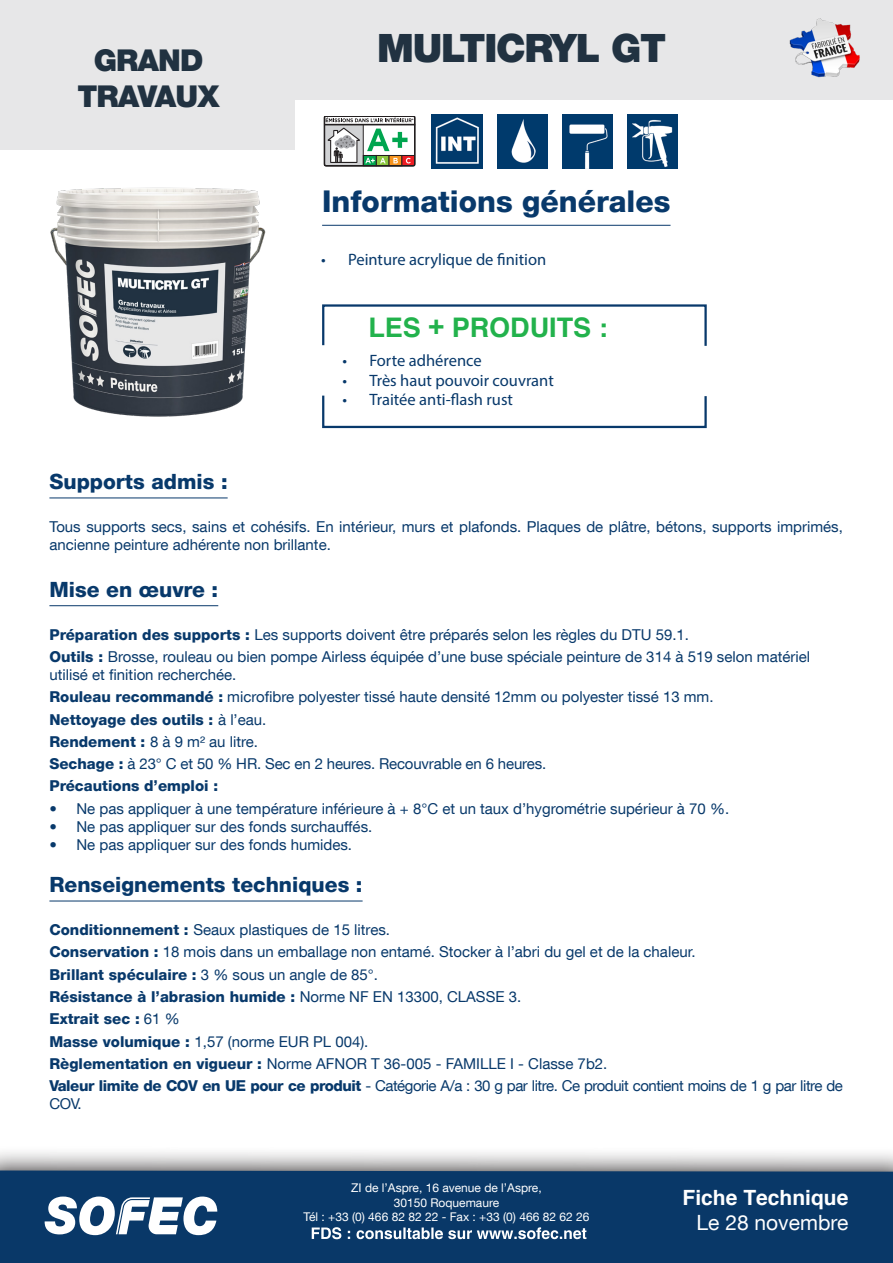
<style>
.page{position:relative;width:893px;height:1263px;background:#fff}
.page>*{position:absolute;margin:0;border:0;box-sizing:border-box;transform-origin:0 0}
.t1{font:900 39px "Helvetica Neue LT Com";letter-spacing:-.03em;color:#213241}
.t2{font:800 30px "Helvetica Neue LT Com";color:#08396b}
.t3{font:900 30px/36px "Helvetica Neue LT Com";letter-spacing:-.03em;color:#213241;text-align:center}
.t4{font:700 27px "Helvetica";color:#22b24c}
.t5{font:800 21px "Helvetica Neue LT Com";color:#08396b}
.t6{font:700 21px "Helvetica";color:#fff}
.t7{font:21px "Helvetica Neue LT Com";color:#fff}
.t8{font:16.5px "Myriad Pro";color:#08396b}
.t9{font:15px/18px "Helvetica Neue LT Com";color:#08396b}
.t10{font:800 15px "Helvetica Neue LT Com";color:#08396b}
.t11{font:15px/18px "Helvetica Neue LT Com";letter-spacing:-.03em;color:#08396b}
.t12{font:12px/14.4px "Helvetica Neue LT Com";color:#fff;text-align:center}
.s1{font-weight:800}
.s2{font-weight:400}
</style>
<div class="page">
<svg style="left:322px;top:304px;width:385px;height:42px"></svg>
<svg style="left:322px;top:395px;width:385px;height:34px"></svg>
<img style="left:50px;top:187px;width:216px;height:230px">
<div style="left:0;top:0;width:893px;height:100px;background:#e7e7e8"></div>
<div style="left:0;top:0;width:295px;height:150px;background:#e7e7e8"></div>
<svg style="left:0;top:1152px;width:893px;height:18px;background:#cdcccc"></svg>
<div style="left:0;top:1170px;width:893px;height:93px;background:#093868"></div>
<hr style="left:49px;top:498px;width:179px;height:1px;background:#08396b">
<hr style="left:49px;top:605px;width:169px;height:1px;background:#08396b">
<hr style="left:49px;top:901px;width:314px;height:1px;background:#08396b">
<hr style="left:322px;top:225px;width:348px;height:1px;background:#08396b">
<svg style="left:44px;top:1196px;width:173px;height:39px"></svg>
<img style="left:432px;top:115px;width:50px;height:53px">
<img style="left:497px;top:115px;width:50px;height:53px">
<svg style="left:324px;top:116px;width:91px;height:50px"></svg>
<img style="left:562px;top:115px;width:50px;height:53px">
<img style="left:627px;top:115px;width:51px;height:53px">
<img style="left:789px;top:18px;width:71px;height:60px">
<svg style="left:312px;top:1227px;width:274px;height:12px"></svg>
<p class="t3" style="left:78px;top:43px;width:144px">GRAND<br>TRAVAUX</p>
<p class="t1" style="left:377px;top:25px;width:291px">MULTICRYL GT</p>
<p class="t2" style="left:322px;top:183px;width:350px">Informations générales</p>
<p class="t8" style="left:321px;top:250px;width:227px">• Peinture acrylique de finition</p>
<p class="t4" style="left:368px;top:310px;width:241px">LES + PRODUITS :</p>
<p class="t8" style="left:342px;top:350px;width:141px">• Forte adhérence</p>
<p class="t8" style="left:342px;top:370px;width:213px">• Très haut pouvoir couvrant</p>
<p class="t8" style="left:342px;top:390px;width:172px">• Traitée anti-flash rust</p>
<p class="t5" style="left:49px;top:469px;width:180px">Supports admis :</p>
<p class="t9" style="left:49px;top:517px;width:795px">Tous supports secs, sains et cohésifs. En intérieur, murs et plafonds. Plaques de plâtre, bétons, supports imprimés, ancienne peinture adhérente non brillante.</p>
<p class="t5" style="left:49px;top:577px;width:170px">Mise en œuvre :</p>
<p class="t9" style="left:49px;top:625px;width:641px"><span class="s1">Préparation des supports :</span> Les supports doivent être préparés selon les règles du DTU 59.1.</p>
<p class="t9" style="left:49px;top:647px;width:762px"><span class="s1">Outils :</span> Brosse, rouleau ou bien pompe Airless équipée d’une buse spéciale peinture de 314 à 519 selon matériel utilisé et finition recherchée.</p>
<p class="t9" style="left:49px;top:688px;width:666px"><span class="s1">Rouleau recommandé :</span> microfibre polyester tissé haute densité 12mm ou polyester tissé 13 mm.</p>
<p class="t10" style="left:49px;top:710px;width:219px">Nettoyage des outils : <span class="s2">à l’eau.</span></p>
<p class="t9" style="left:49px;top:732px;width:210px"><span class="s1">Rendement :</span> 8 à 9 m² au litre.</p>
<p class="t9" style="left:49px;top:754px;width:498px"><span class="s1">Sechage :</span> à 23° C et 50 % HR. Sec en 2 heures. Recouvrable en 6 heures.</p>
<p class="t10" style="left:49px;top:777px;width:170px">Précautions d’emploi :</p>
<p class="t9" style="left:49px;top:799px;width:681px">• Ne pas appliquer à une température inférieure à + 8°C et un taux d’hygrométrie supérieur à 70 %.</p>
<p class="t9" style="left:49px;top:817px;width:324px">• Ne pas appliquer sur des fonds surchauffés.</p>
<p class="t9" style="left:49px;top:835px;width:304px">• Ne pas appliquer sur des fonds humides.</p>
<p class="t5" style="left:49px;top:872px;width:315px">Renseignements techniques :</p>
<p class="t9" style="left:49px;top:920px;width:342px"><span class="s1">Conditionnement :</span> Seaux plastiques de 15 litres.</p>
<p class="t9" style="left:49px;top:943px;width:648px"><span class="s1">Conservation :</span> 18 mois dans un emballage non entamé. Stocker à l’abri du gel et de la chaleur.</p>
<p class="t10" style="left:49px;top:965px;width:330px">Brillant spéculaire : <span class="s2">3 % sous un angle de 85°.</span></p>
<p class="t10" style="left:49px;top:988px;width:473px">Résistance à l’abrasion humide : <span class="s2">Norme NF EN 13300, CLASSE 3.</span></p>
<p class="t10" style="left:49px;top:1010px;width:132px">Extrait sec : <span class="s2">61 %</span></p>
<p class="t9" style="left:49px;top:1032px;width:321px"><span class="s1">Masse volumique :</span> 1,57 (norme EUR PL 004).</p>
<p class="t9" style="left:49px;top:1054px;width:559px"><span class="s1">Règlementation en vigueur :</span> Norme AFNOR T 36-005 - FAMILLE I - Classe 7b2.</p>
<p class="t11" style="left:49px;top:1076px;width:795px"><span class="s1">Valeur limite de COV en UE pour ce produit</span> - Catégorie A/a : 30 g par litre. Ce produit contient moins de 1 g par litre de<br>COV.</p>
<p class="t12" style="left:351px;top:1180px;width:192px">ZI de l’Aspre, 16 avenue de l’Aspre,<br>30150 Roquemaure</p>
<p class="t12" style="left:304px;top:1209px;width:287px">Tél : +33 (0) 466 82 82 22 - Fax : +33 (0) 466 82 62 26</p>
<p class="t6" style="left:683px;top:1184px;width:167px">Fiche Technique</p>
<p class="t7" style="left:697px;top:1210px;width:153px">Le 28 novembre</p>
</div>
